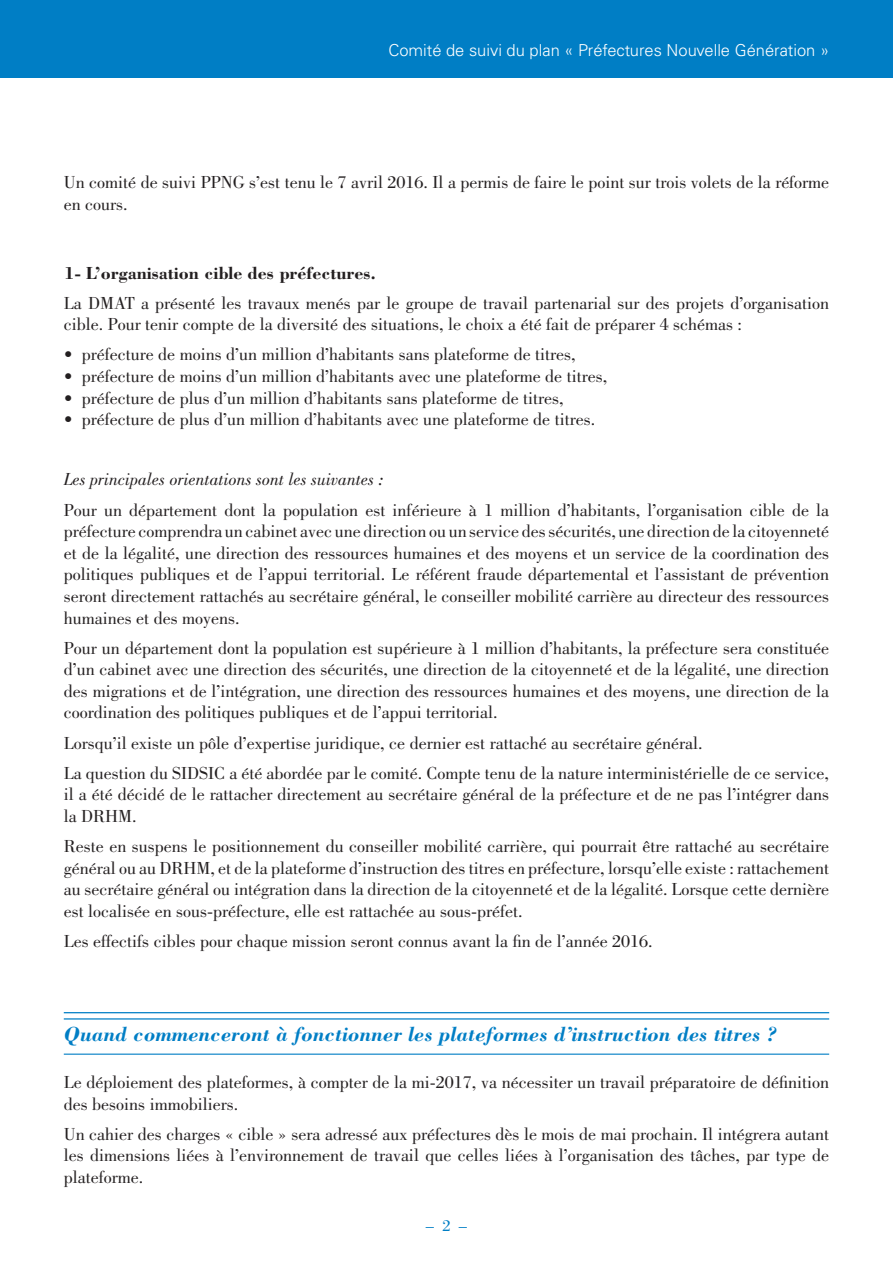
<style>
.page{position:relative;width:893px;height:1263px;background:#fff}
.page>*{position:absolute;margin:0;border:0;box-sizing:border-box;transform-origin:0 0}
.question{font:italic 700 21px "Bodoni";color:#007ec5}
.texte{font:18px/21.6px "Bodoni";color:#231f20;text-align:justify}
.texte-2{font:italic 18px "Bodoni";color:#231f20}
._1{font:700 18px "Bodoni";color:#231f20}
.t1{font:300 16.5px "Univers";color:#fff}
.t2{font:16.5px "Bodoni";color:#007ec5}
</style>
<div class="page">
<div style="left:0;top:0;width:893px;height:77px;background:#007ec5"></div>
<hr style="left:64px;top:1012px;width:765px;height:1px;background:#007ec5">
<hr style="left:64px;top:1018px;width:765px;height:1px;background:#007ec5">
<hr style="left:64px;top:1053px;width:765px;height:2px;background:#007ec5">
<p class="t1" style="left:388px;top:40px;width:442px">Comité de suivi du plan « Préfectures Nouvelle Génération »</p>
<p class="texte" style="left:64px;top:172px;width:767px">Un comité de suivi PPNG s’est tenu le 7 avril 2016. Il a permis de faire le point sur trois volets de la réforme en cours.</p>
<p class="_1" style="left:64px;top:261px;width:314px">1- L’organisation cible des préfectures.</p>
<p class="texte" style="left:64px;top:292px;width:767px">La DMAT a présenté les travaux menés par le groupe de travail partenarial sur des projets d’organisation cible. Pour tenir compte de la diversité des situations, le choix a été fait de préparer 4 schémas :</p>
<p class="texte" style="left:64px;top:344px;width:513px">• préfecture de moins d’un million d’habitants sans plateforme de titres,</p>
<p class="texte" style="left:64px;top:365px;width:545px">• préfecture de moins d’un million d’habitants avec une plateforme de titres,</p>
<p class="texte" style="left:64px;top:387px;width:501px">• préfecture de plus d’un million d’habitants sans plateforme de titres,</p>
<p class="texte" style="left:64px;top:408px;width:533px">• préfecture de plus d’un million d’habitants avec une plateforme de titres.</p>
<p class="texte-2" style="left:64px;top:469px;width:321px">Les principales orientations sont les suivantes :</p>
<p class="texte" style="left:64px;top:499px;width:767px">Pour un département dont la population est inférieure à 1 million d’habitants, l’organisation cible de la préfecture comprendra un cabinet avec une direction ou un service des sécurités, une direction de la citoyenneté et de la légalité, une direction des ressources humaines et des moyens et un service de la coordination des politiques publiques et de l’appui territorial. Le référent fraude départemental et l’assistant de prévention seront directement rattachés au secrétaire général, le conseiller mobilité carrière au directeur des ressources humaines et des moyens.</p>
<p class="texte" style="left:64px;top:637px;width:767px">Pour un département dont la population est supérieure à 1 million d’habitants, la préfecture sera constituée d’un cabinet avec une direction des sécurités, une direction de la citoyenneté et de la légalité, une direction des migrations et de l’intégration, une direction des ressources humaines et des moyens, une direction de la coordination des politiques publiques et de l’appui territorial.</p>
<p class="texte" style="left:64px;top:732px;width:640px">Lorsqu’il existe un pôle d’expertise juridique, ce dernier est rattaché au secrétaire général.</p>
<p class="texte" style="left:64px;top:762px;width:767px">La question du SIDSIC a été abordée par le comité. Compte tenu de la nature interministérielle de ce service, il a été décidé de le rattacher directement au secrétaire général de la préfecture et de ne pas l’intégrer dans la DRHM.</p>
<p class="texte" style="left:64px;top:835px;width:767px">Reste en suspens le positionnement du conseiller mobilité carrière, qui pourrait être rattaché au secrétaire général ou au DRHM, et de la plateforme d’instruction des titres en préfecture, lorsqu’elle existe : rattachement au secrétaire général ou intégration dans la direction de la citoyenneté et de la légalité. Lorsque cette dernière est localisée en sous-préfecture, elle est rattachée au sous-préfet.</p>
<p class="texte" style="left:64px;top:930px;width:590px">Les effectifs cibles pour chaque mission seront connus avant la fin de l’année 2016.</p>
<p class="question" style="left:64px;top:1021px;width:715px">Quand commenceront à fonctionner les plateformes d’instruction des titres ?</p>
<p class="texte" style="left:64px;top:1071px;width:767px">Le déploiement des plateformes, à compter de la mi-2017, va nécessiter un travail préparatoire de définition des besoins immobiliers.</p>
<p class="texte" style="left:64px;top:1123px;width:767px">Un cahier des charges « cible » sera adressé aux préfectures dès le mois de mai prochain. Il intégrera autant les dimensions liées à l’environnement de travail que celles liées à l’organisation des tâches, par type de plateforme.</p>
<p class="t2" style="left:426px;top:1216px;width:43px">–2–</p>
</div>
